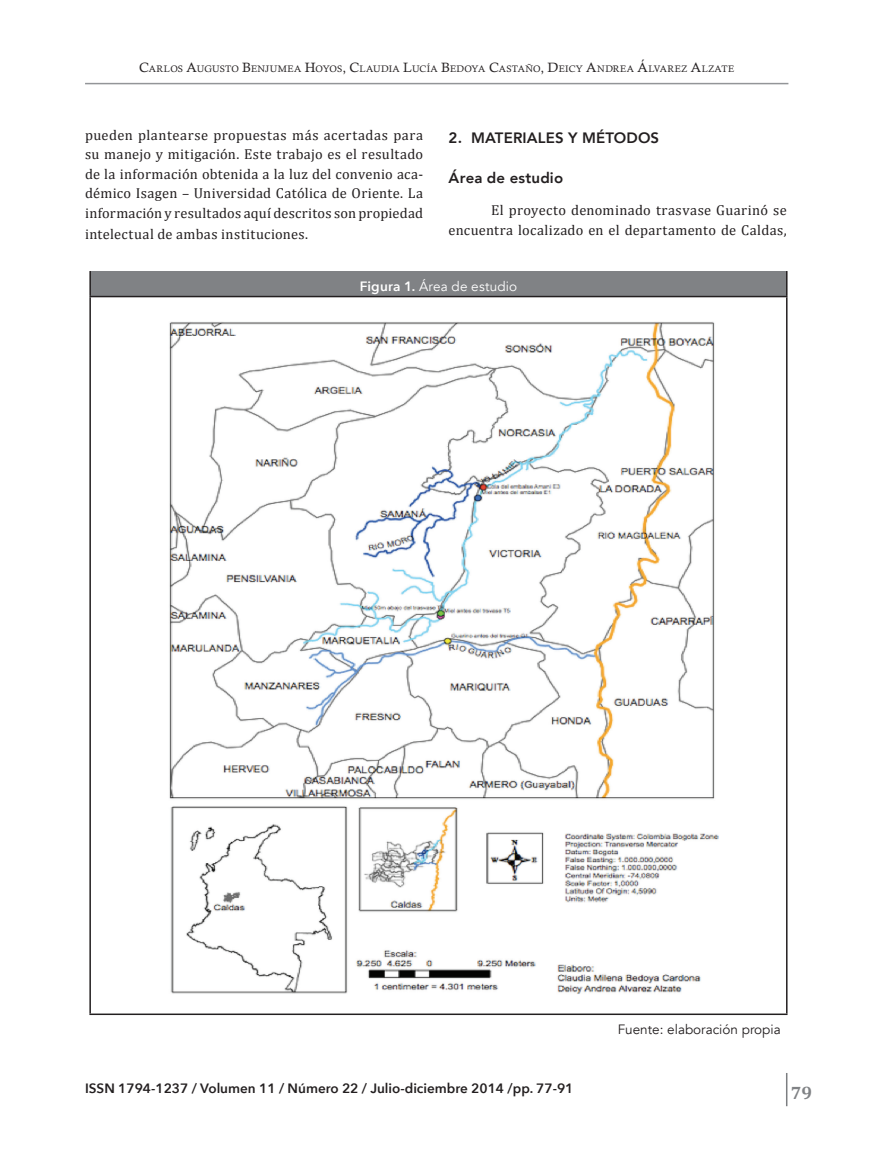
<style>
.page{position:relative;width:893px;height:1170px;background:#fff}
.page>*{position:absolute;margin:0;border:0;box-sizing:border-box;transform-origin:0 0}
.t1{font:700 18px "Cambria";color:#808285}
.t2{font:800 15px "Avenir";letter-spacing:.01em;color:#231f20}
.t3{font:14.4px/19.5px "Cambria";letter-spacing:.02em;color:#231f20;text-align:justify}
.t4{font:600 13.5px "Avenir Next";color:#231f20}
.t5{font:13.5px "Avenir";color:#231f20}
.t6{font:13.5px "Avenir";letter-spacing:.015em;color:#fff}
.t7{font:9.45px "Calisto";letter-spacing:.015em;color:#231f20}
.s1{font-size:13.5px}
.s2{font-family:"Avenir Next";font-weight:600}
</style>
<div class="page">
<hr style="left:786px;top:1072px;width:1px;height:34px;background:#7c7e81">
<hr style="left:85px;top:83px;width:703px;height:1px;background:#939598">
<div style="left:90px;top:271px;width:697px;height:25px;background:#808285"></div>
<hr style="left:89px;top:297px;width:2px;height:716px;background:#231f20">
<hr style="left:786px;top:297px;width:2px;height:716px;background:#231f20">
<hr style="left:89px;top:1013px;width:699px;height:1px;background:#231f20">
<hr style="left:89px;top:271px;width:2px;height:25px;background:#231f20">
<hr style="left:786px;top:271px;width:2px;height:25px;background:#231f20">
<hr style="left:89px;top:296px;width:699px;height:1px;background:#231f20">
<img style="left:169px;top:322px;width:550px;height:672px">
<p class="t7" style="left:139px;top:63px;width:597px"><span class="s1">C</span>ARLOS <span class="s1">A</span>UGUSTO <span class="s1">B</span>ENJUMEA <span class="s1">H</span>OYOS<span class="s1">, C</span>LAUDIA <span class="s1">L</span>UCÍA <span class="s1">B</span>EDOYA <span class="s1">C</span>ASTAÑO<span class="s1">, D</span>EICY <span class="s1">A</span>NDREA <span class="s1">Á</span>LVAREZ <span class="s1">A</span>LZATE</p>
<p class="t3" style="left:85px;top:125px;width:340px">pueden plantearse propuestas más acertadas para su manejo y mitigación. Este trabajo es el resultado de la información obtenida a la luz del convenio aca&shy;démico Isagen – Universidad Católica de Oriente. La información y resultados aquí descritos son propiedad</p>
<p class="t3" style="left:85px;top:224px;width:225px">intelectual de ambas instituciones.</p>
<p class="t2" style="left:449px;top:126px;width:212px">2. MATERIALES Y MÉTODOS</p>
<p class="t2" style="left:449px;top:166px;width:116px">Área de estudio</p>
<p class="t3" style="left:449px;top:200px;width:340px;text-align:right">El proyecto denominado trasvase Guarinó se encuentra localizado en el departamento de Caldas,</p>
<p class="t6" style="left:360px;top:278px;width:159px"><span class="s2">Figura 1.</span> Área de estudio</p>
<p class="t4" style="left:85px;top:1076px;width:490px">ISSN 1794-1237 / Volumen 11 / Número 22 / Julio-diciembre 2014 /pp. 77-91</p>
<p class="t5" style="left:618px;top:1021px;width:165px">Fuente: elaboración propia</p>
<p class="t1" style="left:791px;top:1079px;width:23px">79</p>
</div>
